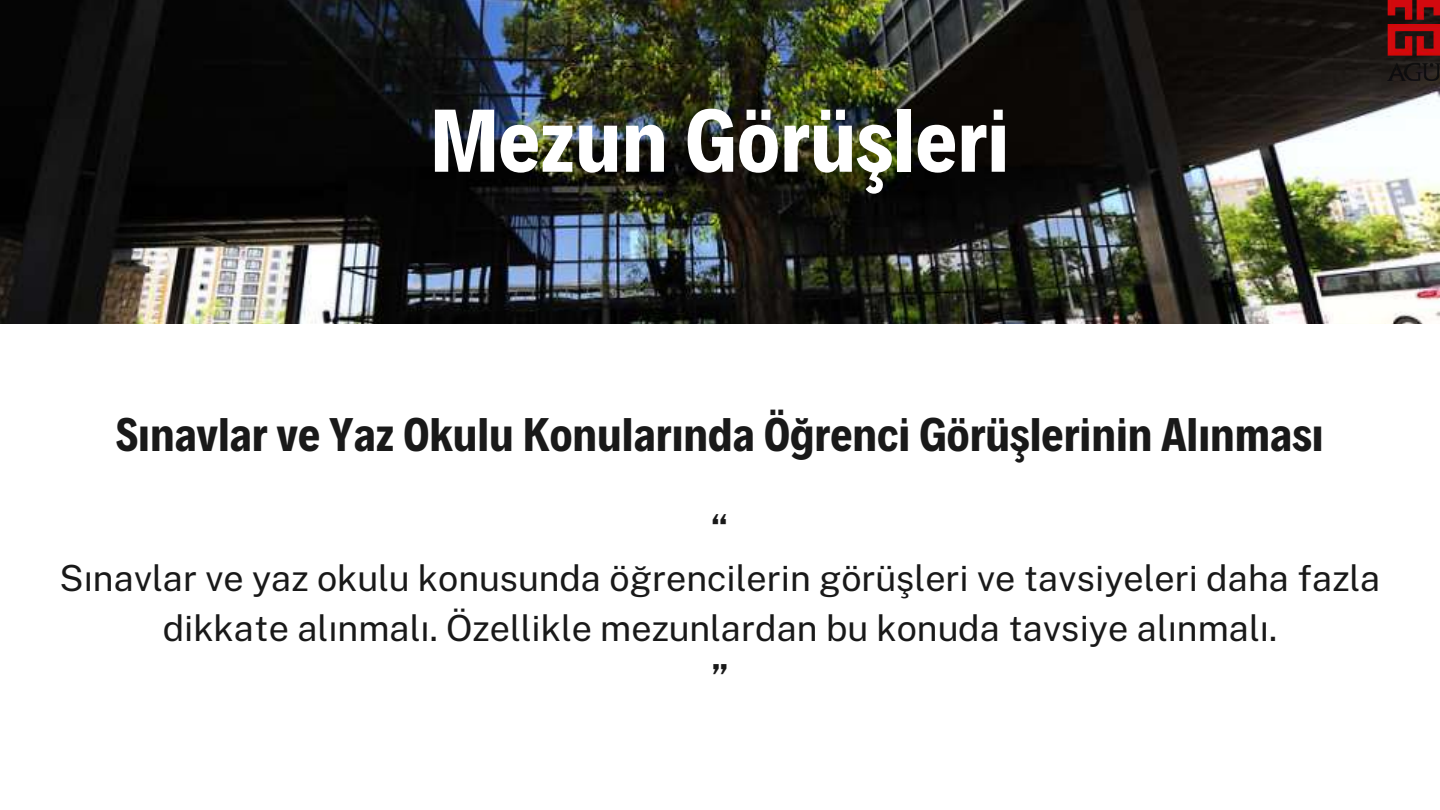
<style>
.page{position:relative;width:1440px;height:810px;background:#fff}
.page>*{position:absolute;margin:0;border:0;box-sizing:border-box;transform-origin:0 0}
.t1{font:700 90px "Decalotype";color:#fff}
.t2{font:700 47.7px "Decalotype";color:#191919}
.t3{font:36px/50.2px "Public Sans";color:#191919;text-align:center}
.t4{font:700 35.8px "Public Sans";color:#191919}
</style>
<div class="page">
<img style="left:0;top:0;width:1440px;height:324px">
<img style="left:1388px;top:0;width:52px;height:81px">
<h1 class="t1" style="left:431px;top:81px;width:571px">Mezun Görüşleri</h1>
<h2 class="t2" style="left:116px;top:403px;width:1209px">Sınavlar ve Yaz Okulu Konularında Öğrenci Görüşlerinin Alınması</h2>
<p class="t4" style="left:711px;top:506px;width:19px">“</p>
<p class="t3" style="left:59px;top:553px;width:1323px">Sınavlar ve yaz okulu konusunda öğrenci leri n görüşleri ve tavsiyeleri daha fazla di kkate alınmalı. Özelli kle mezunlardan bu konuda tavsiye alınmalı.</p>
<p class="t4" style="left:711px;top:656px;width:19px">”</p>
</div>
